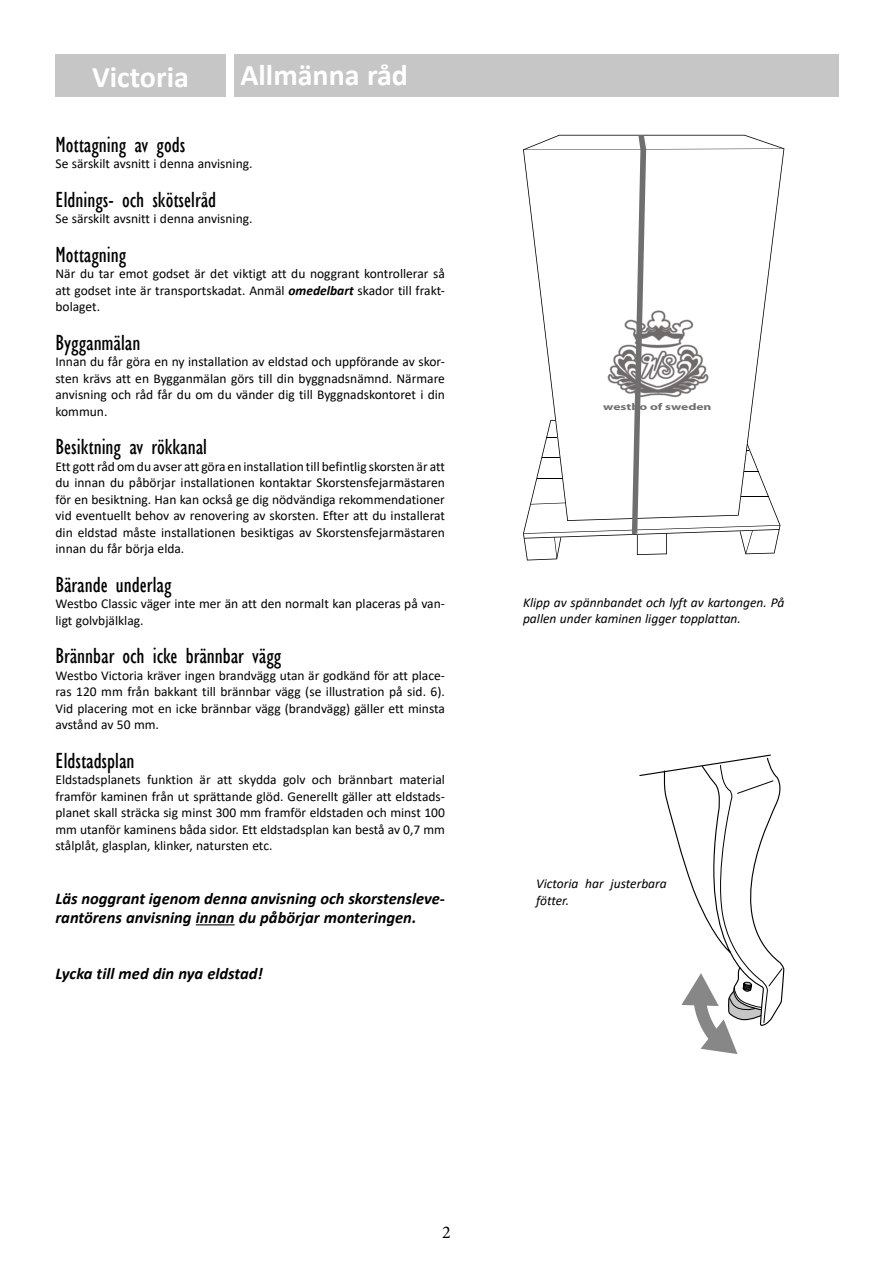
<style>
.page{position:relative;width:893px;height:1263px;background:#fff}
.page>*{position:absolute;margin:0;border:0;box-sizing:border-box;transform-origin:0 0}
.t1{font:700 30px "Calibri";color:#fff}
.t2{font:condensed 22.5px "Gill Sans";color:#000}
.t3{font:18px "Minion Pro";color:#000}
.t4{font:italic 700 16.5px/19.5px "Calibri";color:#000}
.t5{font:13.5px/16.5px "Calibri";color:#000;text-align:justify}
.t6{font:italic 13.5px/16.5px "Calibri";color:#000}
.t7{font:700 9.75px "Myriad Web Pro";color:#706f6f;scale:1.36 1}
.s1{font-weight:700;font-style:italic}
</style>
<div class="page">
<div style="left:234px;top:54px;width:605px;height:43px;background:#c6c6c6"></div>
<div style="left:56px;top:54px;width:170px;height:43px;background:#c6c6c6"></div>
<hr style="left:196px;top:924px;width:39px;height:1px;background:#000">
<hr style="left:523px;top:149px;width:261px;height:1px;background:#000">
<svg style="left:523px;top:135px;width:257px;height:425px"></svg>
<svg style="left:639px;top:754px;width:145px;height:300px"></svg>
<h1 class="t1" style="left:92px;top:55px;width:98px">Victoria</h1>
<h1 class="t1" style="left:240px;top:54px;width:169px">Allmänna råd</h1>
<h2 class="t2" style="left:56px;top:131px;width:131px">Mottagning av gods</h2>
<p class="t5" style="left:56px;top:155px;width:199px">Se särskilt avsnitt i denna anvisning.</p>
<h2 class="t2" style="left:56px;top:186px;width:162px">Eldnings- och skötselråd</h2>
<p class="t5" style="left:56px;top:210px;width:199px">Se särskilt avsnitt i denna anvisning.</p>
<h2 class="t2" style="left:56px;top:241px;width:72px">Mottagning</h2>
<p class="t5" style="left:56px;top:265px;width:391px">När du tar emot godset är det viktigt att du noggrant kontrollerar så att godset inte är transportskadat. Anmäl <span class="s1">omedelbart</span> skador till frakt&shy;bolaget.</p>
<h2 class="t2" style="left:56px;top:329px;width:86px">Bygganmälan</h2>
<p class="t5" style="left:56px;top:353px;width:391px">Innan du får göra en ny installation av eldstad och uppförande av skor&shy;sten krävs att en Bygganmälan görs till din byggnadsnämnd. Närmare anvisning och råd får du om du vänder dig till Byggnadskontoret i din kommun.</p>
<h2 class="t2" style="left:56px;top:434px;width:153px">Besiktning av rökkanal</h2>
<p class="t5" style="left:56px;top:458px;width:391px">Ett gott råd om du avser att göra en installation till befintlig skorsten är att du innan du påbörjar installationen kontaktar Skorstensfejarmästaren för en besiktning. Han kan också ge dig nödvändiga rekommendationer vid eventuellt behov av renovering av skorsten. Efter att du installerat din eldstad måste installationen besiktigas av Skorstensfejarmästaren innan du får börja elda.</p>
<h2 class="t2" style="left:56px;top:571px;width:118px">Bärande underlag</h2>
<p class="t5" style="left:56px;top:595px;width:391px">Westbo Classic väger inte mer än att den normalt kan placeras på van&shy;ligt golvbjälklag.</p>
<h2 class="t2" style="left:56px;top:643px;width:227px">Brännbar och icke brännbar vägg</h2>
<p class="t5" style="left:56px;top:667px;width:391px">Westbo Victoria kräver ingen brandvägg utan är godkänd för att place&shy;ras 120 mm från bakkant till brännbar vägg (se illustration på sid. 6).<br>Vid placering mot en icke brännbar vägg (brandvägg) gäller ett minsta avstånd av 50 mm.</p>
<h2 class="t2" style="left:56px;top:747px;width:80px">Eldstadsplan</h2>
<p class="t5" style="left:56px;top:771px;width:391px">Eldstadsplanets funktion är att skydda golv och brännbart material framför kaminen från ut sprättande glöd. Generellt gäller att eldstads&shy;planet skall sträcka sig minst 300 mm framför eldstaden och minst 100 mm utanför kaminens båda sidor. Ett eldstadsplan kan bestå av 0,7 mm stålplåt, glasplan, klinker, natursten etc.</p>
<p class="t4" style="left:56px;top:888px;width:391px">Läs noggrant igenom denna anvisning och skorstensleve&shy;rantörens anvisning innan du påbörjar monteringen.</p>
<p class="t4" style="left:56px;top:963px;width:209px">Lycka till med din nya eldstad!</p>
<p class="t7" style="left:603px;top:401px;width:81px">westbo of sweden</p>
<p class="t6" style="left:523px;top:594px;width:263px">Klipp av spännbandet och lyft av kartongen. På pallen under kaminen ligger topplattan.</p>
<p class="t6" style="left:536px;top:875px;width:132px">Victoria har justerbara fötter.</p>
<h3 class="t3" style="left:442px;top:1220px;width:10px">2</h3>
</div>
